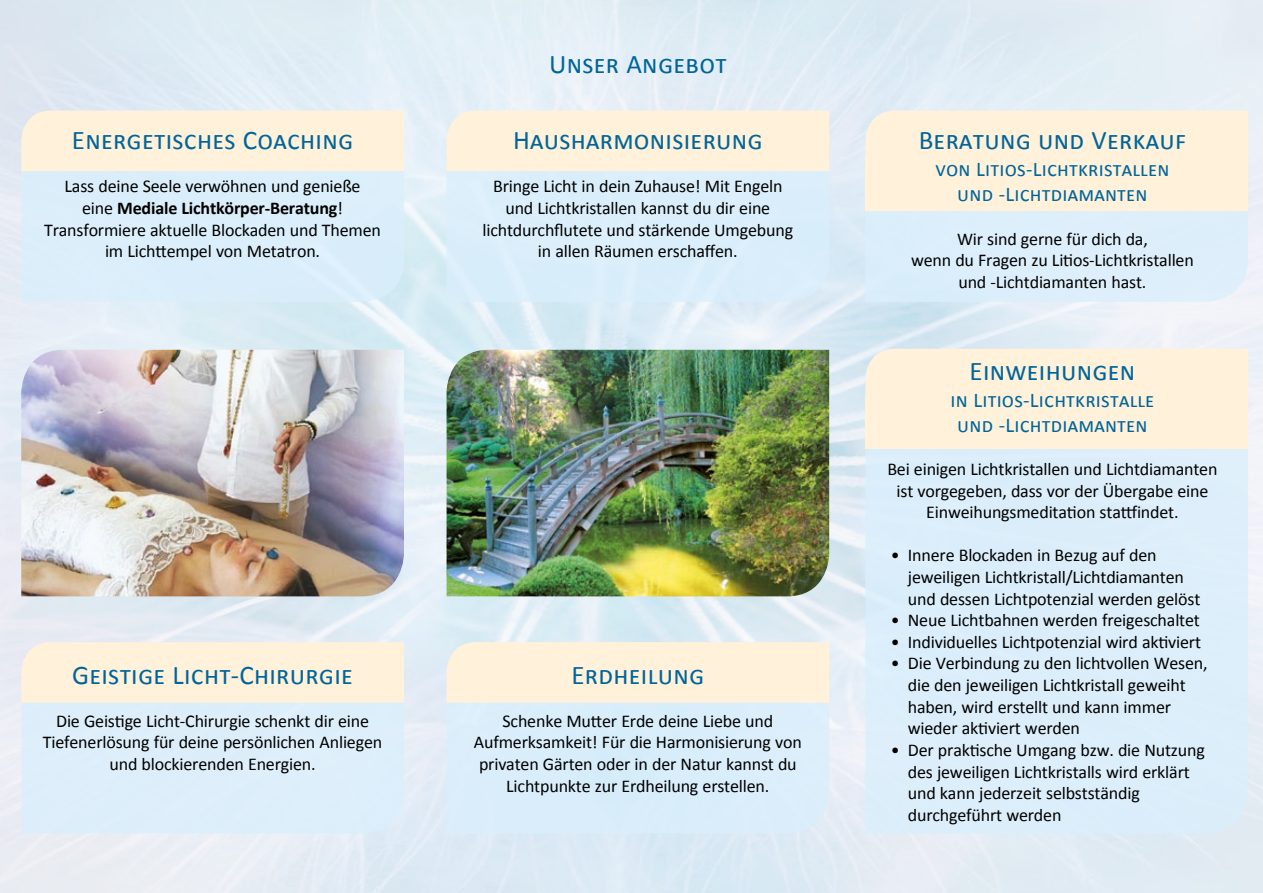
<style>
.page{position:relative;width:1263px;height:893px;background:#fff}
.page>*{position:absolute;margin:0;border:0;box-sizing:border-box;transform-origin:0 0}
.t1{font:27px "Calibri";letter-spacing:.01em;color:#00659a}
.t2{font:21px/25.2px "Calibri";letter-spacing:.01em;color:#00659a;text-align:center}
.t3{font:18px/21.6px "Calibri";letter-spacing:-.01em;color:#000;text-align:center}
.s1{font-weight:700}
</style>
<div class="page">
<div style="left:21px;top:171px;width:383px;height:131px;background:#dbeefa"></div>
<div style="left:21px;top:703px;width:383px;height:130px;background:#ddeefa"></div>
<div style="left:446px;top:171px;width:383px;height:131px;background:#daeefa"></div>
<div style="left:446px;top:703px;width:383px;height:130px;background:#daedfa"></div>
<div style="left:865px;top:210px;width:383px;height:92px;background:#ddeffb"></div>
<div style="left:865px;top:448px;width:383px;height:385px;background:#dceefa"></div>
<div style="left:21px;top:111px;width:383px;height:60px;background:#fff1da"></div>
<div style="left:21px;top:642px;width:383px;height:61px;background:#fff1da"></div>
<div style="left:446px;top:111px;width:383px;height:60px;background:#fff1da"></div>
<div style="left:446px;top:642px;width:383px;height:61px;background:#fff1da"></div>
<div style="left:865px;top:111px;width:383px;height:46px;background:#fff1da"></div>
<div style="left:865px;top:157px;width:383px;height:53px;background:#fff1da"></div>
<div style="left:865px;top:349px;width:383px;height:46px;background:#fff1da"></div>
<div style="left:865px;top:395px;width:383px;height:53px;background:#fff1da"></div>
<img style="left:447px;top:350px;width:382px;height:246px">
<img style="left:21px;top:350px;width:383px;height:246px">
<h1 class="t1" style="left:72px;top:124px;width:283px">Energetisches Coaching</h1>
<p class="t3" style="left:44px;top:175px;width:338px">Lass deine Seele verwöhnen und genieße<br>eine <span class="s1">Mediale Lichtkörper-Beratung</span>!<br>Transformiere aktuelle Blockaden und Themen im Lichttempel von Metatron.</p>
<h1 class="t1" style="left:72px;top:658px;width:282px">Geistige Licht-Chirurgie</h1>
<p class="t3" style="left:43px;top:709px;width:341px">Die Geistige Licht-Chirurgie schenkt dir eine<br>Tiefenerlösung für deine persönlichen Anliegen und blockierenden Energien.</p>
<h1 class="t1" style="left:549px;top:48px;width:179px">Unser Angebot</h1>
<h1 class="t1" style="left:513px;top:124px;width:251px">Hausharmonisierung</h1>
<p class="t3" style="left:482px;top:175px;width:312px">Bringe Licht in dein Zuhause! Mit Engeln und Lichtkristallen kannst du dir eine lichtdurchflutete und stärkende Umgebung in allen Räumen erschaffen.</p>
<h1 class="t1" style="left:571px;top:658px;width:134px">Erdheilung</h1>
<p class="t3" style="left:474px;top:709px;width:329px">Schenke Mutter Erde deine Liebe und Aufmerksamkeit! Für die Harmonisierung von privaten Gärten oder in der Natur kannst du Lichtpunkte zur Erdheilung erstellen.</p>
<h1 class="t1" style="left:919px;top:124px;width:269px">Beratung und Verkauf</h1>
<p class="t2" style="left:935px;top:156px;width:235px">von Litios-Lichtkristallen und -Lichtdiamanten</p>
<p class="t3" style="left:911px;top:227px;width:284px">Wir sind gerne für dich da,<br>wenn du Fragen zu Litios-Lichtkristallen und -Lichtdiamanten hast.</p>
<h1 class="t1" style="left:970px;top:354px;width:167px">Einweihungen</h1>
<p class="t2" style="left:950px;top:386px;width:205px">in Litios-Lichtkristalle und -Lichtdiamanten</p>
<p class="t3" style="left:887px;top:457px;width:332px">Bei einigen Lichtkristallen und Lichtdiamanten ist vorgegeben, dass vor der Übergabe eine<br>Einweihungsmeditation stattfindet.</p>
<p class="t3" style="left:908px;top:544px;width:294px;text-align:left;text-indent:-17px">• Innere Blockaden in Bezug auf den jeweiligen Lichtkristall/Lichtdiamanten und dessen Lichtpotenzial werden gelöst</p>
<p class="t3" style="left:891px;top:609px;width:311px">• Neue Lichtbahnen werden freigeschaltet</p>
<p class="t3" style="left:891px;top:630px;width:312px">• Individuelles Lichtpotenzial wird aktiviert</p>
<p class="t3" style="left:908px;top:652px;width:301px;text-align:left;text-indent:-17px">• Die Verbindung zu den lichtvollen Wesen, die den jeweiligen Lichtkristall geweiht haben, wird erstellt und kann immer wieder aktiviert werden</p>
<p class="t3" style="left:908px;top:738px;width:298px;text-align:left;text-indent:-17px">• Der praktische Umgang bzw. die Nutzung des jeweiligen Lichtkristalls wird erklärt und kann jederzeit selbstständig durchgeführt werden</p>
</div>
